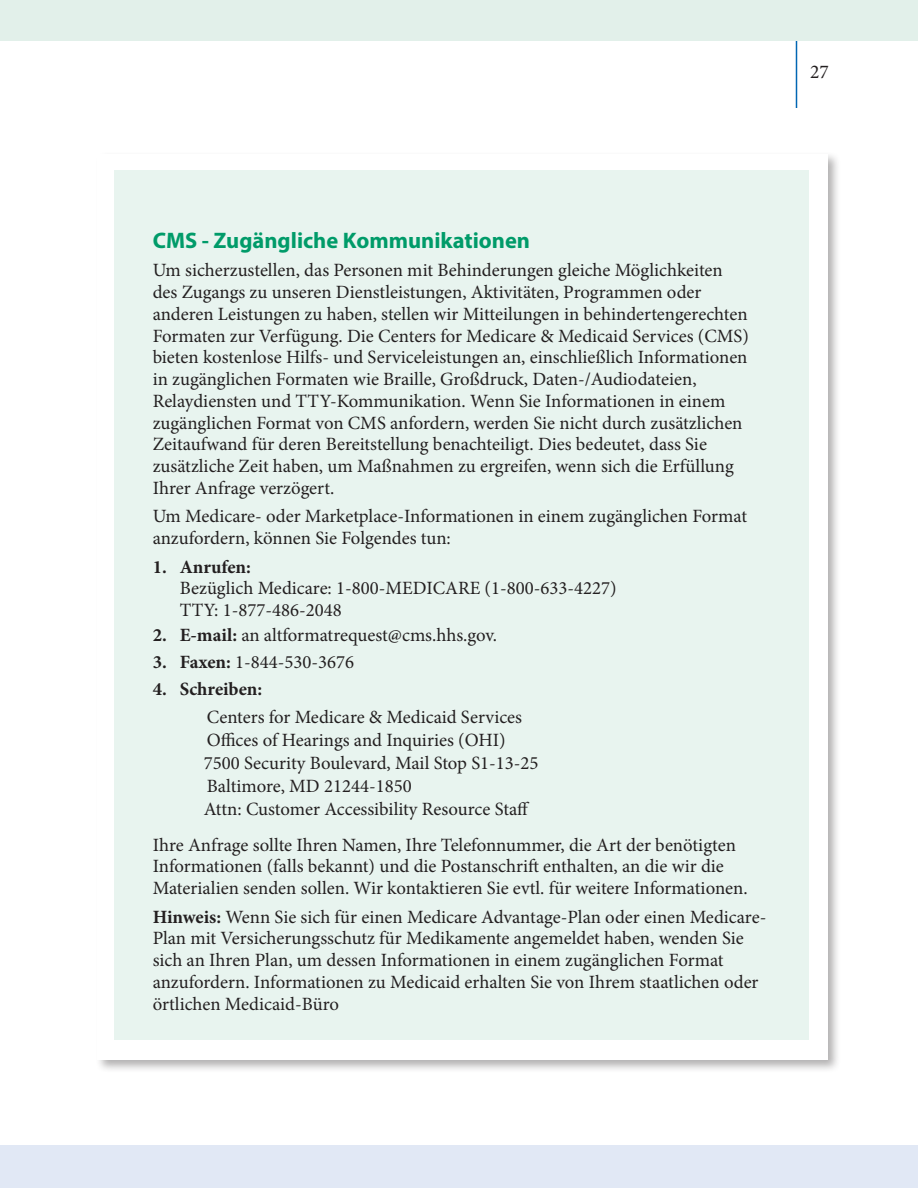
<style>
.page{position:relative;width:918px;height:1188px;background:#fff}
.page>*{position:absolute;margin:0;border:0;box-sizing:border-box;transform-origin:0 0}
.t1{font:700 22.5px "Myriad Pro";color:#009b69}
.t2{font:19.5px "Minion Pro";color:#231f20}
.t3{font:18.75px/21.8px "Minion Pro";color:#231f20}
.t4{font:700 18.75px "Minion Pro";color:#231f20}
.s1{font-weight:700}
</style>
<div class="page">
<hr style="left:796px;top:40px;width:1px;height:68px;background:#0166b3">
<div style="left:0;top:0;width:918px;height:40px;background:#e2f0ea"></div>
<div style="left:0;top:1146px;width:918px;height:42px;background:#e1e8f5"></div>
<div style="left:95px;top:152px;width:747px;height:921px;background:#231f20;opacity:.35"></div>
<div style="left:97px;top:154px;width:730px;height:905px;background:#fff"></div>
<div style="left:114px;top:170px;width:694px;height:870px;background:#e8f4ef"></div>
<p class="t2" style="left:810px;top:59px;width:20px">27</p>
<p class="t1" style="left:153px;top:226px;width:379px">CMS - Zugängliche Kommunikationen</p>
<p class="t3" style="left:153px;top:260px;width:598px">Um sicherzustellen, das Personen mit Behinderungen gleiche Möglichkeiten des Zugangs zu unseren Dienstleistungen, Aktivitäten, Programmen oder anderen Leistungen zu haben, stellen wir Mitteilungen in behindertengerechten Formaten zur Verfügung. Die Centers for Medicare &amp; Medicaid Services (CMS) bieten kostenlose Hilfs- und Serviceleistungen an, einschließlich Informationen in zugänglichen Formaten wie Braille, Großdruck, Daten-/Audiodateien, Relaydiensten und TTY-Kommunikation. Wenn Sie Informationen in einem zugänglichen Format von CMS anfordern, werden Sie nicht durch zusätzlichen Zeitaufwand für deren Bereitstellung benachteiligt. Dies bedeutet, dass Sie zusätzliche Zeit haben, um Maßnahmen zu ergreifen, wenn sich die Erfüllung Ihrer Anfrage verzögert.</p>
<p class="t3" style="left:153px;top:506px;width:596px">Um Medicare- oder Marketplace-Informationen in einem zugänglichen Format anzufordern, können Sie Folgendes tun:</p>
<p class="t3" style="left:180px;top:556px;width:438px;text-indent:-27px"><span class="s1">1. Anrufen:<br></span>Bezüglich Medicare: 1-800-MEDICARE (1-800-633-4227)<br>TTY: 1-877-486-2048</p>
<p class="t3" style="left:153px;top:625px;width:346px"><span class="s1">2. E-mail:</span> an altformatrequest@cms.hhs.gov.</p>
<p class="t3" style="left:153px;top:651px;width:203px"><span class="s1">3. Faxen:</span> 1-844-530-3676</p>
<p class="t4" style="left:153px;top:675px;width:111px">4. Schreiben:</p>
<p class="t3" style="left:207px;top:706px;width:317px">Centers for Medicare &amp; Medicaid Services</p>
<p class="t3" style="left:207px;top:729px;width:301px">Offices of Hearings and Inquiries (OHI)</p>
<p class="t3" style="left:204px;top:753px;width:336px">7500 Security Boulevard, Mail Stop S1-13-25</p>
<p class="t3" style="left:207px;top:776px;width:207px">Baltimore, MD 21244-1850</p>
<p class="t3" style="left:204px;top:799px;width:327px">Attn: Customer Accessibility Resource Staff</p>
<p class="t3" style="left:153px;top:834px;width:597px">Ihre Anfrage sollte Ihren Namen, Ihre Telefonnummer, die Art der benötigten<br>Informationen (falls bekannt) und die Postanschrift enthalten, an die wir die<br>Materialien senden sollen. Wir kontaktieren Sie evtl. für weitere Informationen.</p>
<p class="t3" style="left:153px;top:906px;width:615px"><span class="s1">Hinweis:</span> Wenn Sie sich für einen Medicare Advantage-Plan oder einen Medicare-Plan mit Versicherungsschutz für Medikamente angemeldet haben, wenden Sie sich an Ihren Plan, um dessen Informationen in einem zugänglichen Format anzufordern. Informationen zu Medicaid erhalten Sie von Ihrem staatlichen oder örtlichen Medicaid-Büro</p>
</div>
